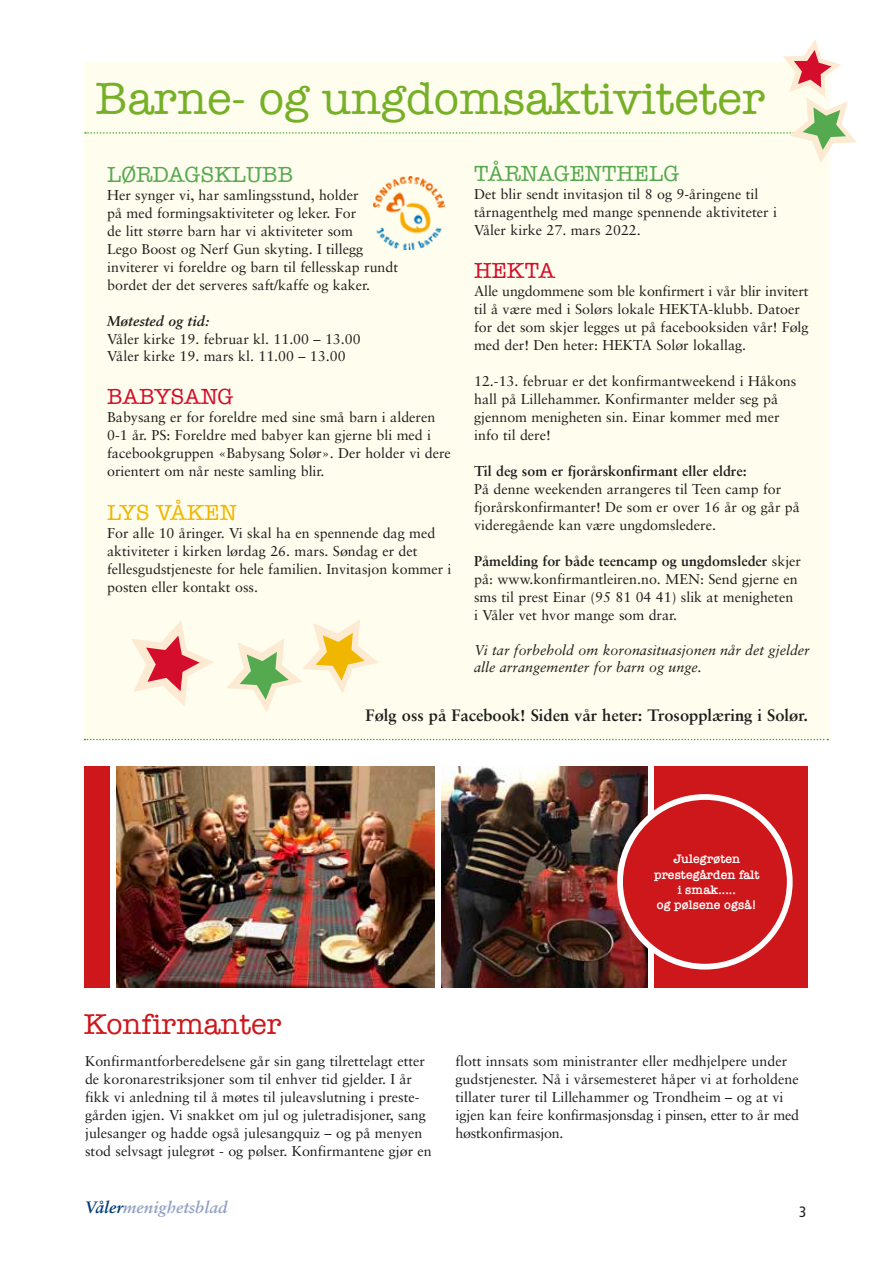
<style>
.page{position:relative;width:893px;height:1263px;background:#fff}
.page>*{position:absolute;margin:0;border:0;box-sizing:border-box;transform-origin:0 0}
.t1{font:46.5px "American Typewriter";color:#75b027}
.t2{font:29.55px "American Typewriter";color:#cd171a}
.t3{font:22.5px "American Typewriter";color:#55a94f}
.t4{font:22.5px "American Typewriter";letter-spacing:-.015em;color:#d30d2b}
.t5{font:22.5px "American Typewriter";letter-spacing:-.01em;color:#f1b600}
.t6{font:700 16.5px "Sabon LT Pro";color:#1d1d1b}
.t7{font:italic 700 16.5px "Sabon LT Std";color:#94a1c5}
.t8{font:condensed 15px "Frutiger LT Std";color:#1d1d1b}
.t9{font:14.25px/18px "Sabon LT Pro";color:#1d1d1b}
.t10{font:italic 14.25px/17.1px "Sabon LT Pro";color:#1d1d1b}
.t11{font:700 14.25px "Sabon LT Pro";color:#1d1d1b}
.t12{font:italic 700 14.25px "Sabon LT Pro";color:#1d1d1b}
.t13{font:600 12.75px/15.3px "American Typewriter";color:#fff;text-align:center}
.s1{font-weight:700}
.s2{color:#003c76}
</style>
<div class="page">
<div style="left:654px;top:766px;width:154px;height:222px;background:#cd171a"></div>
<div style="left:84px;top:62px;width:745px;height:677px;background:#fffdee"></div>
<img style="left:374px;top:177px;width:70px;height:72px">
<svg style="left:85px;top:40px;width:771px;height:123px"></svg>
<svg style="left:84px;top:739px;width:744px;height:1px"></svg>
<svg style="left:131px;top:621px;width:83px;height:85px"></svg>
<svg style="left:227px;top:619px;width:151px;height:93px"></svg>
<img style="left:117px;top:766px;width:317px;height:222px">
<img style="left:441px;top:766px;width:207px;height:222px">
<div style="left:620px;top:797px;width:170px;height:170px;background:#cd171a;border-radius:50%"></div>
<div style="left:617px;top:794px;width:176px;height:175px;border:6px solid #fff;border-radius:50%"></div>
<div style="left:84px;top:766px;width:26px;height:222px;background:#cd171a"></div>
<h1 class="t1" style="left:95px;top:63px;width:671px">Barne- og ungdomsaktiviteter</h1>
<h3 class="t3" style="left:107px;top:158px;width:188px">LØRDAGSKLUBB</h3>
<p class="t9" style="left:107px;top:186px;width:293px">Her synger vi, har samlingsstund, holder<br>på med formingsaktiviteter og leker. For<br>de litt større barn har vi aktiviteter som<br>Lego Boost og Nerf Gun skyting. I tillegg inviterer vi foreldre og barn til fellesskap rundt bordet der det serveres saft/kaffe og kaker.</p>
<p class="t12" style="left:107px;top:312px;width:103px">Møtested og tid:</p>
<p class="t9" style="left:107px;top:330px;width:255px;line-height:17.1px">Våler kirke 19. februar kl. 11.00 – 13.00<br>Våler kirke 19. mars kl. 11.00 – 13.00</p>
<h3 class="t4" style="left:107px;top:379px;width:128px">BABYSANG</h3>
<p class="t9" style="left:107px;top:408px;width:345px">Babysang er for foreldre med sine små barn i alderen 0-1 år. PS: Foreldre med babyer kan gjerne bli med i facebookgruppen «Babysang Solør». Der holder vi dere orientert om når neste samling blir.</p>
<h3 class="t5" style="left:107px;top:495px;width:131px">LYS VÅKEN</h3>
<p class="t9" style="left:107px;top:523px;width:346px">For alle 10 åringer. Vi skal ha en spennende dag med aktiviteter i kirken lørdag 26. mars. Søndag er det fellesgudstjeneste for hele familien. Invitasjon kommer i posten eller kontakt oss.</p>
<h3 class="t3" style="left:474px;top:156px;width:207px">TÅRNAGENTHELG</h3>
<p class="t9" style="left:474px;top:184px;width:304px">Det blir sendt invitasjon til 8 og 9-åringene til tårnagenthelg med mange spennende aktiviteter i<br>Våler kirke 27. mars 2022.</p>
<h3 class="t4" style="left:474px;top:254px;width:83px">HEKTA</h3>
<p class="t9" style="left:474px;top:282px;width:336px">Alle ungdommene som ble konfirmert i vår blir invitert til å være med i Solørs lokale HEKTA-klubb. Datoer for det som skjer legges ut på facebooksiden vår! Følg med der! Den heter: HEKTA Solør lokallag.</p>
<p class="t9" style="left:474px;top:372px;width:324px">12.-13. februar er det konfirmantweekend i Håkons hall på Lillehammer. Konfirmanter melder seg på gjennom menigheten sin. Einar kommer med mer info til dere!</p>
<p class="t11" style="left:474px;top:462px;width:274px">Til deg som er fjorårskonfirmant eller eldre:</p>
<p class="t9" style="left:474px;top:480px;width:327px">På denne weekenden arrangeres til Teen camp for fjorårskonfirmanter! De som er over 16 år og går på videregående kan være ungdomsledere.</p>
<p class="t9" style="left:474px;top:552px;width:329px"><span class="s1">Påmelding for både teencamp og ungdomsleder</span> skjer på: www.konfirmantleiren.no. MEN: Send gjerne en sms til prest Einar (95 81 04 41) slik at menigheten<br>i Våler vet hvor mange som drar.</p>
<p class="t10" style="left:474px;top:641px;width:337px">Vi tar forbehold om koronasituasjonen når det gjelder alle arrangementer for barn og unge.</p>
<p class="t6" style="left:366px;top:705px;width:444px">Følg oss på Facebook! Siden vår heter: Trosopplæring i Solør.</p>
<h2 class="t2" style="left:84px;top:1001px;width:199px">Konfirmanter</h2>
<p class="t13" style="left:654px;top:851px;width:107px">Julegrøten prestegården falt i smak.....<br>og pølsene også!</p>
<p class="t9" style="left:85px;top:1051px;width:348px">Konfirmantforberedelsene går sin gang tilrettelagt etter de koronarestriksjoner som til enhver tid gjelder. I år fikk vi anledning til å møtes til juleavslutning i preste&shy;gården igjen. Vi snakket om jul og juletradisjoner, sang julesanger og hadde også julesangquiz – og på menyen stod selvsagt julegrøt - og pølser. Konfirmantene gjør en</p>
<p class="t9" style="left:455px;top:1051px;width:345px">flott innsats som ministranter eller medhjelpere under gudstjenester. Nå i vårsemesteret håper vi at forholdene tillater turer til Lillehammer og Trondheim – og at vi igjen kan feire konfirmasjonsdag i pinsen, etter to år med høstkonfirmasjon.</p>
<p class="t7" style="left:85px;top:1198px;width:144px"><span class="s2">Våler</span>menighetsblad</p>
<p class="t8" style="left:799px;top:1203px;width:9px">3</p>
</div>
